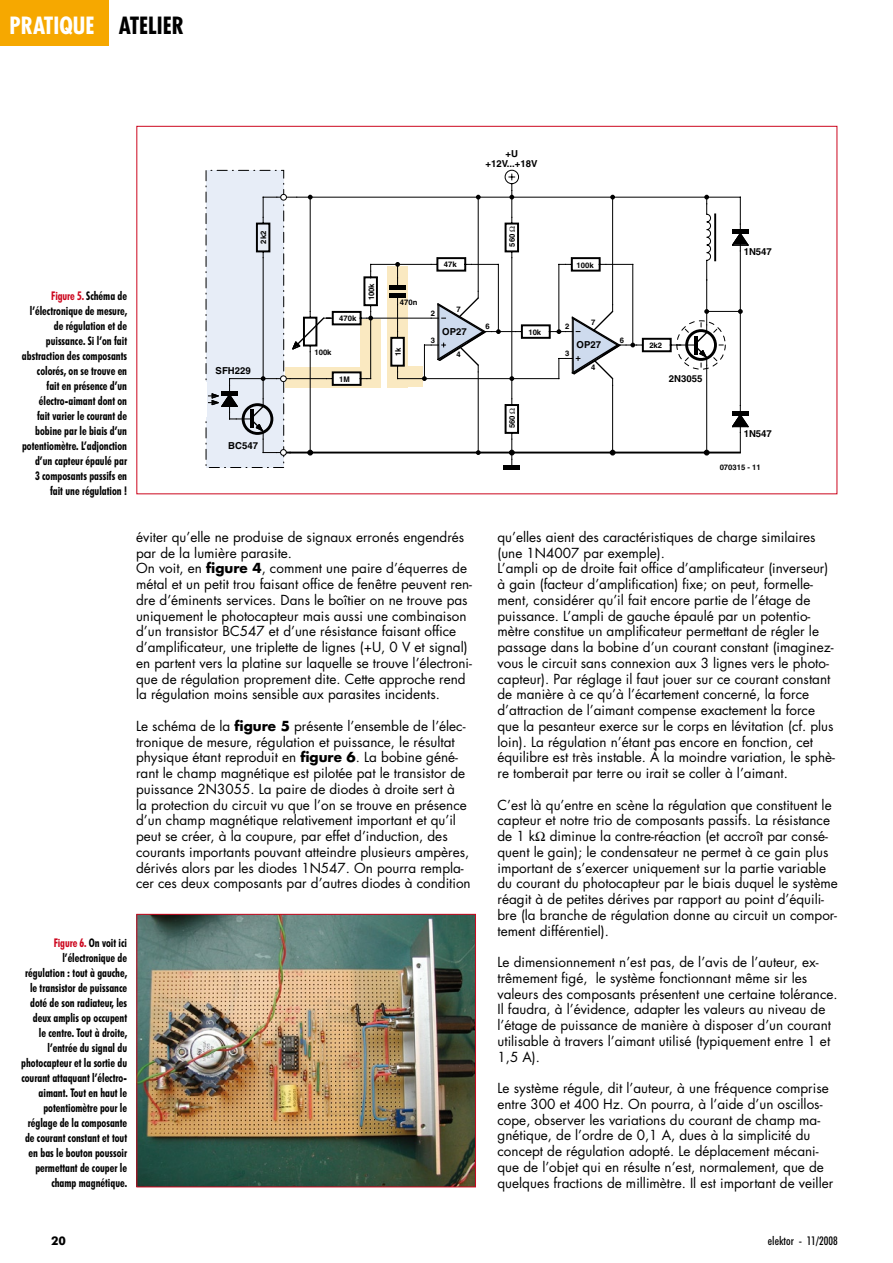
<style>
.page{position:relative;width:893px;height:1263px;background:#fff}
.page>*{position:absolute;margin:0;border:0;box-sizing:border-box;transform-origin:0 0}
.t1{font:700 condensed 23.1px "Futura";color:#fff}
.t2{font:13.5px/15.8px "Futura";color:#000}
.t3{font:700 condensed 12px/15px "Futura BT";color:#000;text-align:right;scale:.9 1}
.t4{font:500 condensed 12px "Futura BT";color:#000}
.t5{font:700 12px "Futura BT";color:#000}
.t6{font:700 9.6px "Helvetica";color:#000}
.t7{font:700 7.65px "Helvetica";color:#000}
.s1{color:#000}
.s2{color:#cc071e}
.s3{font-weight:700}
</style>
<div class="page">
<div style="left:0;top:0;width:109px;height:46px;background:#f6a800"></div>
<div style="left:504px;top:465px;width:16px;height:5px;background:#000"></div>
<div style="left:732px;top:411px;width:16px;height:5px;background:#000"></div>
<svg style="left:519px;top:202px;width:222px;height:232px"></svg>
<hr style="left:558px;top:264px;width:1px;height:68px;background:#000">
<svg style="left:605px;top:264px;width:27px;height:1px"></svg>
<hr style="left:632px;top:264px;width:1px;height:81px;background:#000">
<hr style="left:612px;top:452px;width:95px;height:1px;background:#000">
<hr style="left:612px;top:385px;width:1px;height:68px;background:#000">
<hr style="left:511px;top:452px;width:102px;height:1px;background:#000">
<svg style="left:732px;top:415px;width:16px;height:37px"></svg>
<hr style="left:706px;top:452px;width:35px;height:1px;background:#000">
<hr style="left:706px;top:365px;width:1px;height:88px;background:#000">
<svg style="left:610px;top:450px;width:6px;height:5px"></svg>
<svg style="left:704px;top:450px;width:6px;height:5px"></svg>
<hr style="left:612px;top:197px;width:1px;height:108px;background:#000">
<hr style="left:511px;top:197px;width:102px;height:1px;background:#000">
<svg style="left:732px;top:198px;width:16px;height:53px"></svg>
<hr style="left:706px;top:197px;width:35px;height:1px;background:#000">
<hr style="left:612px;top:197px;width:95px;height:1px;background:#000">
<svg style="left:610px;top:195px;width:5px;height:5px"></svg>
<svg style="left:704px;top:195px;width:5px;height:9px"></svg>
<svg style="left:555px;top:304px;width:82px;height:82px"></svg>
<hr style="left:511px;top:378px;width:48px;height:1px;background:#000">
<hr style="left:740px;top:311px;width:1px;height:95px;background:#000">
<hr style="left:740px;top:250px;width:1px;height:62px;background:#000">
<hr style="left:706px;top:279px;width:1px;height:33px;background:#000">
<hr style="left:706px;top:311px;width:35px;height:1px;background:#000">
<svg style="left:738px;top:309px;width:5px;height:5px"></svg>
<svg style="left:676px;top:309px;width:50px;height:61px"></svg>
<div style="left:714px;top:213px;width:2px;height:48px;border:1px solid #000"></div>
<img style="left:138px;top:916px;width:336px;height:269px">
<div style="left:136px;top:914px;width:340px;height:273px;border:1px solid #cc071e"></div>
<svg style="left:208px;top:169px;width:311px;height:300px"></svg>
<h1 class="t1" style="left:10px;top:11px;width:176px">PRATIQUE <span class="s1">ATELIER</span></h1>
<p class="t3" style="left:22px;top:288px;width:118px"><span class="s2">Figure 5.</span> Schéma de l’électronique de mesure, de régulation et de puissance. Si l’on fait abstraction des composants colorés, on se trouve en fait en présence d’un électro-aimant dont on<br>fait varier le courant de bobine par le biais d’un potentiomètre. L’adjonction d’un capteur épaulé par<br>3 composants passifs en fait une régulation !</p>
<p class="t6" style="left:506px;top:148px;width:14px">+U</p>
<p class="t6" style="left:485px;top:158px;width:54px">+12V...+18V</p>
<p class="t7" style="left:259px;top:244px;width:14px;rotate:-90deg">2k2</p>
<p class="t7" style="left:507px;top:247px;width:14px;rotate:-90deg">560</p>
<p class="t6" style="left:216px;top:365px;width:37px">SFH229</p>
<p class="t6" style="left:228px;top:440px;width:31px">BC547</p>
<p class="t7" style="left:339px;top:314px;width:19px">470k</p>
<p class="t7" style="left:314px;top:348px;width:19px">100k</p>
<p class="t7" style="left:339px;top:374px;width:12px">1M</p>
<p class="t7" style="left:367px;top:300px;width:19px;rotate:-90deg">100k</p>
<p class="t7" style="left:400px;top:298px;width:19px">470n</p>
<p class="t7" style="left:394px;top:356px;width:10px;rotate:-90deg">1k</p>
<p class="t7" style="left:444px;top:260px;width:14px">47k</p>
<p class="t7" style="left:457px;top:305px;width:6px">7</p>
<p class="t7" style="left:457px;top:350px;width:6px">4</p>
<p class="t7" style="left:431px;top:308px;width:6px">2</p>
<p class="t7" style="left:431px;top:335px;width:6px">3</p>
<p class="t6" style="left:442px;top:326px;width:26px">OP27</p>
<p class="t7" style="left:485px;top:322px;width:6px">6</p>
<p class="t7" style="left:507px;top:428px;width:14px;rotate:-90deg">560</p>
<p class="t7" style="left:528px;top:327px;width:14px">10k</p>
<p class="t7" style="left:577px;top:260px;width:19px">100k</p>
<p class="t7" style="left:591px;top:318px;width:6px">7</p>
<p class="t7" style="left:591px;top:363px;width:6px">4</p>
<p class="t7" style="left:565px;top:322px;width:6px">2</p>
<p class="t7" style="left:565px;top:349px;width:6px">3</p>
<p class="t6" style="left:577px;top:339px;width:26px">OP27</p>
<p class="t7" style="left:620px;top:335px;width:6px">6</p>
<p class="t6" style="left:744px;top:246px;width:30px">1N547</p>
<p class="t7" style="left:649px;top:341px;width:14px">2k2</p>
<p class="t6" style="left:669px;top:373px;width:35px">2N3055</p>
<p class="t6" style="left:744px;top:427px;width:30px">1N547</p>
<p class="t7" style="left:720px;top:463px;width:42px">070315 - 11</p>
<p class="t2" style="left:136px;top:529px;width:337px">éviter qu’elle ne produise de signaux erronés engendrés par de la lumière parasite.<br>On voit, en <span class="s3">figure 4</span>, comment une paire d’équerres de métal et un petit trou faisant office de fenêtre peuvent ren&shy;dre d’éminents services. Dans le boîtier on ne trouve pas uniquement le photocapteur mais aussi une combinaison d’un transistor BC547 et d’une résistance faisant office d’amplificateur, une triplette de lignes (+U, 0 V et signal) en partent vers la platine sur laquelle se trouve l’électroni&shy;que de régulation proprement dite. Cette approche rend la régulation moins sensible aux parasites incidents.</p>
<p class="t2" style="left:136px;top:718px;width:336px">Le schéma de la <span class="s3">figure 5</span> présente l’ensemble de l’élec&shy;tronique de mesure, régulation et puissance, le résultat physique étant reproduit en <span class="s3">figure 6</span>. La bobine géné&shy;rant le champ magnétique est pilotée pat le transistor de puissance 2N3055. La paire de diodes à droite sert à<br>la protection du circuit vu que l’on se trouve en présence d’un champ magnétique relativement important et qu’il peut se créer, à la coupure, par effet d’induction, des courants importants pouvant atteindre plusieurs ampères, dérivés alors par les diodes 1N547. On pourra rempla&shy;cer ces deux composants par d’autres diodes à condition</p>
<p class="t3" style="left:21px;top:935px;width:119px"><span class="s2">Figure 6.</span> On voit ici l’électronique de régulation : tout à gauche, le transistor de puissance doté de son radiateur, les deux amplis op occupent<br>le centre. Tout à droite, l’entrée du signal du photocapteur et la sortie du courant attaquant l’électro&shy;aimant. Tout en haut le potentiomètre pour le réglage de la composante de courant constant et tout en bas le bouton poussoir permettant de couper le champ magnétique.</p>
<p class="t2" style="left:497px;top:529px;width:339px">qu’elles aient des caractéristiques de charge similaires (une 1N4007 par exemple).<br>L’ampli op de droite fait office d’amplificateur (inverseur) à gain (facteur d’amplification) fixe; on peut, formelle&shy;ment, considérer qu’il fait encore partie de l’étage de puissance. L’ampli de gauche épaulé par un potentio&shy;mètre constitue un amplificateur permettant de régler le passage dans la bobine d’un courant constant (imaginez&shy;vous le circuit sans connexion aux 3 lignes vers le photo&shy;capteur). Par réglage il faut jouer sur ce courant constant de manière à ce qu’à l’écartement concerné, la force d’attraction de l’aimant compense exactement la force que la pesanteur exerce sur le corps en lévitation (cf. plus loin). La régulation n’étant pas encore en fonction, cet équilibre est très instable. À la moindre variation, le sphè&shy;re tomberait par terre ou irait se coller à l’aimant.</p>
<p class="t2" style="left:497px;top:797px;width:342px">C’est là qu’entre en scène la régulation que constituent le capteur et notre trio de composants passifs. La résistance de 1 k diminue la contre-réaction (et accroît par consé&shy;quent le gain); le condensateur ne permet à ce gain plus important de s’exercer uniquement sur la partie variable du courant du photocapteur par le biais duquel le système réagit à de petites dérives par rapport au point d’équili&shy;bre (la branche de régulation donne au circuit un compor&shy;tement différentiel).</p>
<p class="t2" style="left:497px;top:954px;width:342px">Le dimensionnement n’est pas, de l’avis de l’auteur, ex&shy;trêmement figé, le système fonctionnant même sir les valeurs des composants présentent une certaine tolérance.<br>Il faudra, à l’évidence, adapter les valeurs au niveau de l’étage de puissance de manière à disposer d’un courant utilisable à travers l’aimant utilisé (typiquement entre 1 et 1,5 A).</p>
<p class="t2" style="left:497px;top:1080px;width:337px">Le système régule, dit l’auteur, à une fréquence comprise entre 300 et 400 Hz. On pourra, à l’aide d’un oscillos&shy;cope, observer les variations du courant de champ ma&shy;gnétique, de l’ordre de 0,1 A, dues à la simplicité du concept de régulation adopté. Le déplacement mécani&shy;que de l’objet qui en résulte n’est, normalement, que de quelques fractions de millimètre. Il est important de veiller</p>
<p class="t5" style="left:51px;top:1233px;width:16px">20</p>
<p class="t4" style="left:768px;top:1233px;width:71px">elektor - 11/2008</p>
</div>
